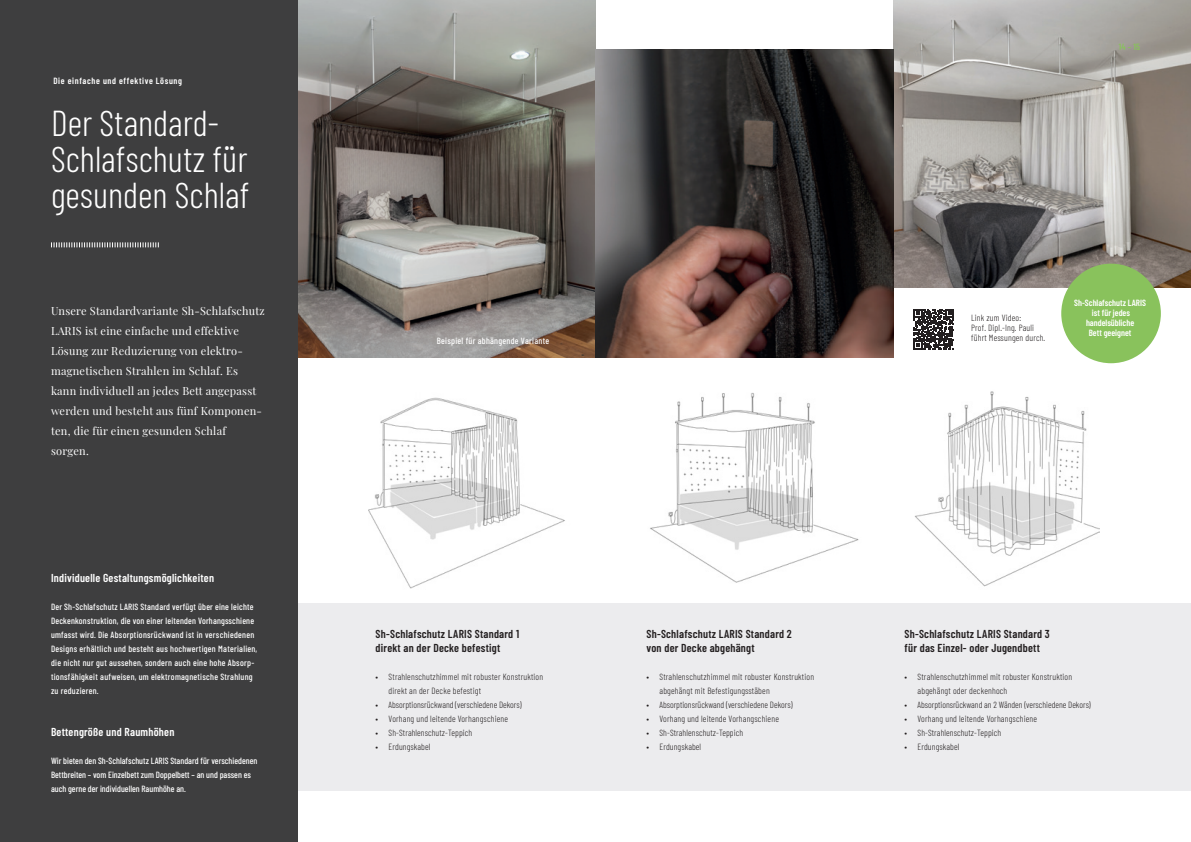
<style>
.page{position:relative;width:1191px;height:842px;background:#fff}
.page>*{position:absolute;margin:0;border:0;box-sizing:border-box;transform-origin:0 0}
.t1{font:300 36px/36px "Barlow Condensed";color:#fff}
.t2{font:600 11.5px/14px "Barlow Condensed";letter-spacing:.02em;color:#231f20}
.t3{font:600 11.5px "Barlow Condensed";letter-spacing:.02em;color:#fff}
.t4{font:11px/20px "Playfair Display";letter-spacing:.02em;color:#fff}
.t5{font:300 9px/14px "Barlow Condensed";letter-spacing:.02em;color:#231f20}
.t6{font:500 9px/14px "Barlow Condensed";letter-spacing:.02em;color:#fff}
.t7{font:500 9px/14px "Barlow Condensed";color:#fff}
.t8{font:300 9px "Barlow Condensed";color:#231f20}
.t9{font:600 9px/10px "Barlow Condensed";color:#fff;text-align:center}
.t10{font:600 9px "Barlow Condensed";letter-spacing:.07em;color:#fff}
.t11{font:600 9px "Barlow Condensed";color:#89c25c}
</style>
<div class="page">
<div style="left:298px;top:603px;width:893px;height:188px;background:#ececee"></div>
<img style="left:368px;top:397px;width:197px;height:192px">
<img style="left:650px;top:393px;width:209px;height:190px">
<img style="left:298px;top:0;width:297px;height:357px">
<div style="left:0;top:0;width:298px;height:842px;background:#3e3e3f"></div>
<svg style="left:51px;top:242px;width:108px;height:5px"></svg>
<img style="left:915px;top:391px;width:184px;height:196px">
<img style="left:893px;top:0;width:298px;height:287px">
<img style="left:595px;top:50px;width:298px;height:307px">
<div style="left:1061px;top:264px;width:99px;height:99px;background:#89c25c;border-radius:50%"></div>
<svg style="left:913px;top:309px;width:41px;height:40px"></svg>
<p class="t10" style="left:53px;top:74px;width:130px">Die einfache und effektive Lösung</p>
<h1 class="t1" style="left:51px;top:102px;width:200px">Der Standard-<br>Schlafschutz für gesunden Schlaf</h1>
<p class="t4" style="left:51px;top:300px;width:215px">Unsere Standardvariante Sh-Schlafschutz LARIS ist eine einfache und effektive Lösung zur Reduzierung von elektro&shy;magnetischen Strahlen im Schlaf. Es kann individuell an jedes Bett angepasst werden und besteht aus fünf Komponen&shy;ten, die für einen gesunden Schlaf sorgen.</p>
<p class="t3" style="left:51px;top:570px;width:165px">Individuelle Gestaltungsmöglichkeiten</p>
<p class="t6" style="left:51px;top:599px;width:208px">Der Sh-Schlafschutz LARIS Standard verfügt über eine leichte Deckenkonstruktion, die von einer leitenden Vorhangsschiene umfasst wird. Die Absorptionsrückwand ist in verschiedenen Designs erhältlich und besteht aus hochwertigen Materialien, die nicht nur gut aussehen, sondern auch eine hohe Absorp&shy;tionsfähigkeit aufweisen, um elektromagnetische Strahlung zu reduzieren.</p>
<p class="t3" style="left:51px;top:724px;width:125px">Bettengröße und Raumhöhen</p>
<p class="t7" style="left:51px;top:753px;width:208px">Wir bieten den Sh-Schlafschutz LARIS Standard für verschiedenen<br>Bettbreiten – vom Einzelbett zum Doppelbett – an und passen es auch gerne der individuellen Raumhöhe an.</p>
<p class="t6" style="left:437px;top:333px;width:114px">Beispiel für abhängende Variante</p>
<p class="t11" style="left:1119px;top:40px;width:22px">14 – 15</p>
<p class="t5" style="left:971px;top:312px;width:76px;line-height:10px">Link zum Video:<br>Prof. Dipl.-Ing. Pauli führt Messungen durch.</p>
<p class="t9" style="left:1074px;top:297px;width:73px">Sh-Schlafschutz LARIS ist für jedes handelsübliche<br>Bett geeignet</p>
<p class="t2" style="left:376px;top:626px;width:145px">Sh-Schlafschutz LARIS Standard 1 direkt an der Decke befestigt</p>
<p class="t5" style="left:389px;top:669px;width:156px;text-indent:-13px">• Strahlenschutzhimmel mit robuster Konstruktion direkt an der Decke befestigt</p>
<p class="t8" style="left:376px;top:698px;width:147px">• Absorptionsrückwand (verschiedene Dekors)</p>
<p class="t5" style="left:376px;top:711px;width:134px">• Vorhang und leitende Vorhangschiene</p>
<p class="t5" style="left:376px;top:725px;width:98px">• Sh-Strahlenschutz-Teppich</p>
<p class="t5" style="left:376px;top:739px;width:56px">• Erdungskabel</p>
<p class="t2" style="left:646px;top:626px;width:147px">Sh-Schlafschutz LARIS Standard 2 von der Decke abgehängt</p>
<p class="t5" style="left:659px;top:669px;width:156px;text-indent:-13px">• Strahlenschutzhimmel mit robuster Konstruktion abgehängt mit Befestigungsstäben</p>
<p class="t8" style="left:646px;top:698px;width:147px">• Absorptionsrückwand (verschiedene Dekors)</p>
<p class="t5" style="left:646px;top:711px;width:134px">• Vorhang und leitende Vorhangschiene</p>
<p class="t5" style="left:646px;top:725px;width:98px">• Sh-Strahlenschutz-Teppich</p>
<p class="t5" style="left:646px;top:739px;width:56px">• Erdungskabel</p>
<p class="t2" style="left:904px;top:626px;width:147px">Sh-Schlafschutz LARIS Standard 3 für das Einzel- oder Jugendbett</p>
<p class="t5" style="left:917px;top:669px;width:156px;text-indent:-13px">• Strahlenschutzhimmel mit robuster Konstruktion abgehängt oder deckenhoch</p>
<p class="t8" style="left:904px;top:698px;width:188px">• Absorptionsrückwand an 2 Wänden (verschiedene Dekors)</p>
<p class="t5" style="left:904px;top:711px;width:134px">• Vorhang und leitende Vorhangschiene</p>
<p class="t5" style="left:904px;top:725px;width:98px">• Sh-Strahlenschutz-Teppich</p>
<p class="t5" style="left:904px;top:739px;width:56px">• Erdungskabel</p>
</div>
